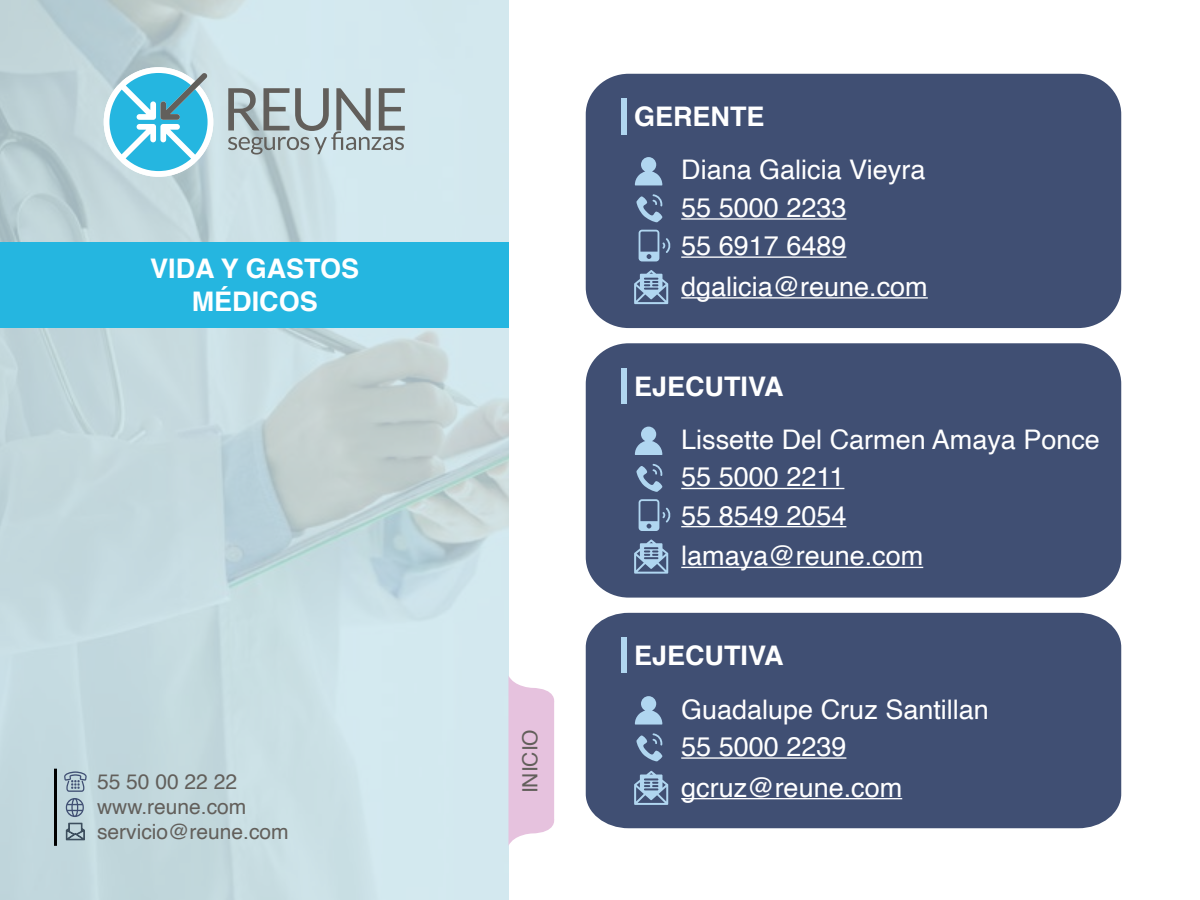
<style>
.page{position:relative;width:1200px;height:900px;background:#fff}
.page>*{position:absolute;margin:0;border:0;box-sizing:border-box;transform-origin:0 0}
.t1{font:27px "Helvetica";color:#fff}
.t2{font:700 27px/32.4px "Helvetica";color:#fff;text-align:center}
.t3{font:21px/25.2px "Helvetica";color:#625f5b}
</style>
<div class="page">
<div style="left:586px;top:74px;width:535px;height:254px;background:#404f73;border-radius:42px"></div>
<div style="left:586px;top:343px;width:535px;height:255px;background:#404f73;border-radius:42px"></div>
<div style="left:586px;top:613px;width:535px;height:215px;background:#404f73"></div>
<div style="left:622px;top:98px;width:5px;height:36px;background:#b0d6f0"></div>
<div style="left:622px;top:368px;width:5px;height:36px;background:#b0d6f0"></div>
<div style="left:622px;top:637px;width:5px;height:36px;background:#b0d6f0"></div>
<svg style="left:635px;top:157px;width:27px;height:28px"></svg>
<svg style="left:635px;top:427px;width:27px;height:28px"></svg>
<svg style="left:635px;top:696px;width:27px;height:29px"></svg>
<svg style="left:634px;top:270px;width:34px;height:34px"></svg>
<svg style="left:634px;top:539px;width:34px;height:35px"></svg>
<svg style="left:634px;top:771px;width:34px;height:34px"></svg>
<svg style="left:636px;top:194px;width:27px;height:28px"></svg>
<svg style="left:636px;top:464px;width:27px;height:28px"></svg>
<svg style="left:636px;top:733px;width:27px;height:28px"></svg>
<hr style="left:681px;top:297px;width:247px;height:2px;background:#fff">
<hr style="left:681px;top:567px;width:242px;height:1px;background:#fff">
<hr style="left:681px;top:798px;width:221px;height:1px;background:#fff">
<hr style="left:681px;top:218px;width:165px;height:2px;background:#fff">
<hr style="left:681px;top:488px;width:163px;height:1px;background:#fff">
<hr style="left:681px;top:757px;width:165px;height:2px;background:#fff">
<hr style="left:681px;top:256px;width:165px;height:2px;background:#fff">
<hr style="left:681px;top:526px;width:165px;height:1px;background:#fff">
<svg style="left:639px;top:230px;width:32px;height:31px"></svg>
<svg style="left:639px;top:499px;width:32px;height:32px"></svg>
<svg style="left:0;top:0;width:508px;height:900px;fill:#c7dbe0"></svg>
<svg style="left:228px;top:88px;width:177px;height:67px"></svg>
<svg style="left:104px;top:67px;width:109px;height:110px"></svg>
<svg style="left:508px;top:675px;width:47px;height:171px"></svg>
<div style="left:0;top:242px;width:508px;height:86px;background:#25b6e0"></div>
<svg style="left:64px;top:771px;width:23px;height:21px"></svg>
<svg style="left:66px;top:798px;width:18px;height:19px"></svg>
<svg style="left:66px;top:823px;width:19px;height:17px"></svg>
<div style="left:54px;top:769px;width:3px;height:77px;border:2px solid #000"></div>
<p class="t2" style="left:150px;top:253px;width:211px">VIDA Y GASTOS<br>MÉDICOS</p>
<p class="t3" style="left:97px;top:769px;width:193px">55 50 00 22 22 www.reune.com servicio@reune.com</p>
<p class="t3" style="left:518px;top:793px;width:66px;rotate:-90deg">INICIO</p>
<p class="t2" style="left:634px;top:101px;width:132px">GERENTE</p>
<p class="t1" style="left:681px;top:149px;width:246px">Diana Galicia Vieyra</p>
<p class="t1" style="left:681px;top:187px;width:167px">55 5000 2233</p>
<p class="t1" style="left:681px;top:225px;width:167px">55 6917 6489</p>
<p class="t1" style="left:681px;top:266px;width:248px">dgalicia@reune.com</p>
<p class="t2" style="left:634px;top:370px;width:151px">EJECUTIVA</p>
<p class="t1" style="left:681px;top:419px;width:420px">Lissette Del Carmen Amaya Ponce</p>
<p class="t1" style="left:681px;top:456px;width:165px">55 5000 2211</p>
<p class="t1" style="left:681px;top:494px;width:167px">55 8549 2054</p>
<p class="t1" style="left:681px;top:535px;width:243px">lamaya@reune.com</p>
<p class="t2" style="left:634px;top:640px;width:151px">EJECUTIVA</p>
<p class="t1" style="left:681px;top:688px;width:309px">Guadalupe Cruz Santillan</p>
<p class="t1" style="left:681px;top:726px;width:167px">55 5000 2239</p>
<p class="t1" style="left:681px;top:766px;width:222px">gcruz@reune.com</p>
</div>
